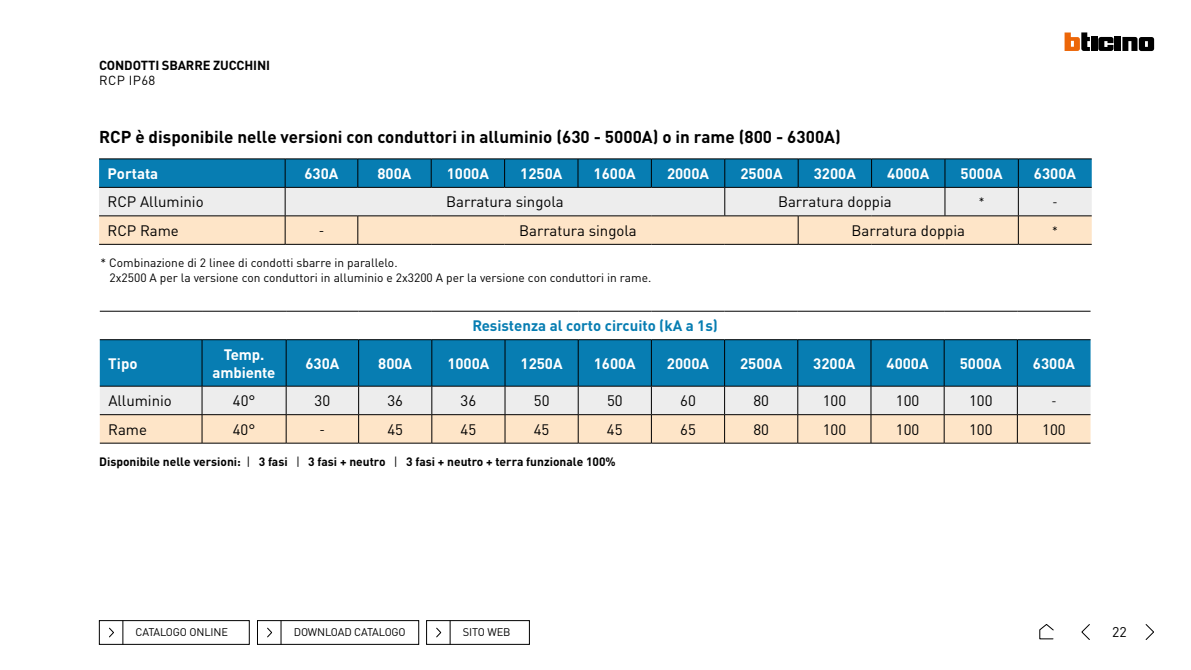
<style>
.page{position:relative;width:1191px;height:670px;background:#fff}
.page>*{position:absolute;margin:0;border:0;box-sizing:border-box;transform-origin:0 0}
.t1{font:700 17px "DIN Pro";color:#000}
.t2{font:15px "DIN Pro";color:#000}
.t3{font:700 15px/18px "DIN Pro";color:#fff;text-align:center}
.t4{font:700 15px "DIN Pro";color:#077db2}
.t5{font:14px "DIN Pro";color:#000}
.t6{font:700 13px "DIN Pro";letter-spacing:-.01em;color:#000}
.t7{font:13px "DIN Pro";letter-spacing:.025em;color:#000}
.t8{font:12px/14.4px "DIN Pro";color:#000}
.t9{font:700 12px "DIN Pro";color:#000}
.t10{font:11px "DIN Pro";letter-spacing:-.02em;color:#000}
.s1{font-weight:400}
</style>
<div class="page">
<div style="left:1091px;top:37px;width:6px;height:14px;background:#000"></div>
<div style="left:1114px;top:37px;width:7px;height:14px;background:#000"></div>
<svg style="left:1098px;top:37px;width:15px;height:14px"></svg>
<svg style="left:1122px;top:37px;width:32px;height:14px"></svg>
<svg style="left:1064px;top:32px;width:26px;height:19px"></svg>
<hr style="left:99px;top:244px;width:186px;height:1px;background:#000">
<hr style="left:798px;top:244px;width:73px;height:1px;background:#000">
<hr style="left:871px;top:244px;width:74px;height:1px;background:#000">
<hr style="left:945px;top:244px;width:73px;height:1px;background:#000">
<hr style="left:1018px;top:244px;width:73px;height:1px;background:#000">
<hr style="left:285px;top:244px;width:73px;height:1px;background:#000">
<hr style="left:358px;top:244px;width:73px;height:1px;background:#000">
<hr style="left:431px;top:244px;width:73px;height:1px;background:#000">
<hr style="left:504px;top:244px;width:74px;height:1px;background:#000">
<hr style="left:578px;top:244px;width:73px;height:1px;background:#000">
<hr style="left:651px;top:244px;width:74px;height:1px;background:#000">
<hr style="left:725px;top:244px;width:73px;height:1px;background:#000">
<svg style="left:99px;top:159px;width:992px;height:85px;background:#a0bdc5"></svg>
<div style="left:100px;top:340px;width:990px;height:46px;background:#077db2"></div>
<hr style="left:100px;top:311px;width:102px;height:1px;background:#000">
<hr style="left:202px;top:311px;width:84px;height:1px;background:#000">
<hr style="left:286px;top:311px;width:73px;height:1px;background:#000">
<hr style="left:359px;top:311px;width:73px;height:1px;background:#000">
<hr style="left:432px;top:311px;width:73px;height:1px;background:#000">
<hr style="left:505px;top:311px;width:73px;height:1px;background:#000">
<hr style="left:578px;top:311px;width:73px;height:1px;background:#000">
<hr style="left:651px;top:311px;width:73px;height:1px;background:#000">
<hr style="left:724px;top:311px;width:73px;height:1px;background:#000">
<hr style="left:797px;top:311px;width:74px;height:1px;background:#000">
<hr style="left:871px;top:311px;width:73px;height:1px;background:#000">
<hr style="left:944px;top:311px;width:73px;height:1px;background:#000">
<hr style="left:1017px;top:311px;width:73px;height:1px;background:#000">
<hr style="left:100px;top:339px;width:102px;height:1px;background:#000">
<hr style="left:202px;top:339px;width:84px;height:1px;background:#000">
<hr style="left:651px;top:339px;width:73px;height:1px;background:#000">
<hr style="left:724px;top:339px;width:73px;height:1px;background:#000">
<hr style="left:797px;top:339px;width:74px;height:1px;background:#000">
<hr style="left:871px;top:339px;width:73px;height:1px;background:#000">
<hr style="left:944px;top:339px;width:73px;height:1px;background:#000">
<hr style="left:1017px;top:339px;width:73px;height:1px;background:#000">
<hr style="left:100px;top:443px;width:102px;height:1px;background:#000">
<hr style="left:202px;top:443px;width:84px;height:1px;background:#000">
<hr style="left:651px;top:443px;width:73px;height:1px;background:#000">
<hr style="left:724px;top:443px;width:73px;height:1px;background:#000">
<hr style="left:797px;top:443px;width:74px;height:1px;background:#000">
<hr style="left:871px;top:443px;width:73px;height:1px;background:#000">
<hr style="left:944px;top:443px;width:73px;height:1px;background:#000">
<hr style="left:1017px;top:443px;width:73px;height:1px;background:#000">
<hr style="left:286px;top:443px;width:73px;height:1px;background:#000">
<hr style="left:359px;top:443px;width:73px;height:1px;background:#000">
<hr style="left:432px;top:443px;width:73px;height:1px;background:#000">
<hr style="left:505px;top:443px;width:73px;height:1px;background:#000">
<hr style="left:578px;top:443px;width:73px;height:1px;background:#000">
<hr style="left:202px;top:340px;width:1px;height:46px;background:#000">
<hr style="left:286px;top:339px;width:73px;height:1px;background:#000">
<hr style="left:286px;top:340px;width:1px;height:46px;background:#000">
<hr style="left:359px;top:339px;width:73px;height:1px;background:#000">
<hr style="left:358px;top:340px;width:1px;height:46px;background:#000">
<hr style="left:432px;top:339px;width:73px;height:1px;background:#000">
<hr style="left:431px;top:340px;width:1px;height:46px;background:#000">
<hr style="left:505px;top:339px;width:73px;height:1px;background:#000">
<hr style="left:505px;top:340px;width:1px;height:46px;background:#000">
<hr style="left:578px;top:339px;width:73px;height:1px;background:#000">
<hr style="left:578px;top:340px;width:1px;height:46px;background:#000">
<hr style="left:651px;top:340px;width:1px;height:46px;background:#000">
<svg style="left:100px;top:386px;width:990px;height:57px;background:#e9ddcf"></svg>
<hr style="left:724px;top:340px;width:1px;height:46px;background:#000">
<hr style="left:797px;top:340px;width:1px;height:46px;background:#000">
<hr style="left:870px;top:340px;width:1px;height:46px;background:#000">
<hr style="left:944px;top:340px;width:1px;height:46px;background:#000">
<hr style="left:1017px;top:340px;width:1px;height:46px;background:#000">
<div style="left:99px;top:620px;width:150px;height:24px;border:1px solid #000"></div>
<svg style="left:109px;top:627px;width:5px;height:10px"></svg>
<svg style="left:123px;top:621px;width:1px;height:23px"></svg>
<div style="left:257px;top:620px;width:162px;height:24px;border:1px solid #000"></div>
<svg style="left:267px;top:627px;width:5px;height:10px"></svg>
<svg style="left:281px;top:621px;width:1px;height:23px"></svg>
<div style="left:426px;top:620px;width:103px;height:24px;border:1px solid #000"></div>
<svg style="left:436px;top:627px;width:5px;height:10px"></svg>
<svg style="left:450px;top:621px;width:1px;height:23px"></svg>
<svg style="left:1145px;top:624px;width:9px;height:16px"></svg>
<svg style="left:1081px;top:624px;width:9px;height:16px"></svg>
<svg style="left:1039px;top:624px;width:15px;height:16px"></svg>
<p class="t6" style="left:99px;top:54px;width:172px">CONDOTTI SBARRE ZUCCHINI</p>
<p class="t7" style="left:99px;top:70px;width:58px">RCP IP68</p>
<p class="t1" style="left:99px;top:123px;width:743px">RCP è disponibile nelle versioni con conduttori in alluminio (630 - 5000A) o in rame (800 - 6300A)</p>
<p class="t3" style="left:108px;top:163px;width:52px">Portata</p>
<p class="t3" style="left:304px;top:163px;width:36px">630A</p>
<p class="t3" style="left:377px;top:163px;width:36px">800A</p>
<p class="t3" style="left:447px;top:163px;width:44px">1000A</p>
<p class="t3" style="left:520px;top:163px;width:44px">1250A</p>
<p class="t3" style="left:593px;top:163px;width:44px">1600A</p>
<p class="t3" style="left:667px;top:163px;width:44px">2000A</p>
<p class="t3" style="left:740px;top:163px;width:44px">2500A</p>
<p class="t3" style="left:813px;top:163px;width:44px">3200A</p>
<p class="t3" style="left:887px;top:163px;width:44px">4000A</p>
<p class="t3" style="left:960px;top:163px;width:44px">5000A</p>
<p class="t3" style="left:1034px;top:163px;width:44px">6300A</p>
<p class="t2" style="left:108px;top:190px;width:98px">RCP Alluminio</p>
<p class="t2" style="left:446px;top:190px;width:119px">Barratura singola</p>
<p class="t2" style="left:778px;top:190px;width:115px">Barratura doppia</p>
<p class="t8" style="left:978px;top:193px;width:7px">*</p>
<p class="t8" style="left:1052px;top:193px;width:7px">-</p>
<p class="t2" style="left:108px;top:219px;width:73px">RCP Rame</p>
<p class="t7" style="left:319px;top:220px;width:7px">-</p>
<p class="t2" style="left:519px;top:219px;width:119px">Barratura singola</p>
<p class="t2" style="left:851px;top:219px;width:115px">Barratura doppia</p>
<p class="t8" style="left:1052px;top:222px;width:7px">*</p>
<p class="t8" style="left:109px;top:254px;width:543px;text-indent:-9px">* Combinazione di 2 linee di condotti sbarre in parallelo.<br>2x2500 A per la versione con conduttori in alluminio e 2x3200 A per la versione con conduttori in rame.</p>
<p class="t4" style="left:472px;top:313px;width:247px">Resistenza al corto circuito (kA a 1s)</p>
<p class="t3" style="left:108px;top:352px;width:31px">Tipo</p>
<p class="t3" style="left:213px;top:343px;width:64px">Temp. ambiente</p>
<p class="t3" style="left:305px;top:352px;width:36px">630A</p>
<p class="t3" style="left:378px;top:352px;width:36px">800A</p>
<p class="t3" style="left:447px;top:352px;width:44px">1000A</p>
<p class="t3" style="left:520px;top:352px;width:44px">1250A</p>
<p class="t3" style="left:594px;top:352px;width:44px">1600A</p>
<p class="t3" style="left:667px;top:352px;width:44px">2000A</p>
<p class="t3" style="left:740px;top:352px;width:44px">2500A</p>
<p class="t3" style="left:813px;top:352px;width:44px">3200A</p>
<p class="t3" style="left:886px;top:352px;width:44px">4000A</p>
<p class="t3" style="left:959px;top:352px;width:44px">5000A</p>
<p class="t3" style="left:1033px;top:352px;width:44px">6300A</p>
<p class="t2" style="left:108px;top:389px;width:65px">Alluminio</p>
<p class="t2" style="left:233px;top:389px;width:24px">40°</p>
<p class="t2" style="left:314px;top:389px;width:17px">30</p>
<p class="t2" style="left:387px;top:389px;width:17px">36</p>
<p class="t2" style="left:460px;top:389px;width:17px">36</p>
<p class="t2" style="left:534px;top:389px;width:17px">50</p>
<p class="t2" style="left:607px;top:389px;width:17px">50</p>
<p class="t2" style="left:680px;top:389px;width:17px">60</p>
<p class="t2" style="left:753px;top:389px;width:17px">80</p>
<p class="t2" style="left:822px;top:389px;width:25px">100</p>
<p class="t2" style="left:896px;top:389px;width:25px">100</p>
<p class="t2" style="left:969px;top:389px;width:25px">100</p>
<p class="t8" style="left:1051px;top:392px;width:7px">-</p>
<p class="t2" style="left:108px;top:417px;width:40px">Rame</p>
<p class="t2" style="left:233px;top:417px;width:24px">40°</p>
<p class="t7" style="left:320px;top:419px;width:7px">-</p>
<p class="t2" style="left:387px;top:417px;width:17px">45</p>
<p class="t2" style="left:460px;top:417px;width:17px">45</p>
<p class="t2" style="left:534px;top:417px;width:17px">45</p>
<p class="t2" style="left:607px;top:417px;width:17px">45</p>
<p class="t2" style="left:680px;top:417px;width:17px">65</p>
<p class="t2" style="left:753px;top:417px;width:17px">80</p>
<p class="t2" style="left:822px;top:417px;width:25px">100</p>
<p class="t2" style="left:896px;top:417px;width:25px">100</p>
<p class="t2" style="left:969px;top:417px;width:25px">100</p>
<p class="t2" style="left:1042px;top:417px;width:25px">100</p>
<p class="t9" style="left:99px;top:451px;width:518px">Disponibile nelle versioni: <span class="s1">|</span> 3 fasi <span class="s1">|</span> 3 fasi + neutro <span class="s1">|</span> 3 fasi + neutro + terra funzionale 100%</p>
<p class="t10" style="left:136px;top:624px;width:94px">CATALOGO ONLINE</p>
<p class="t10" style="left:294px;top:624px;width:113px">DOWNLOAD CATALOGO</p>
<p class="t10" style="left:463px;top:624px;width:49px">SITO WEB</p>
<p class="t5" style="left:1112px;top:621px;width:16px">22</p>
</div>
